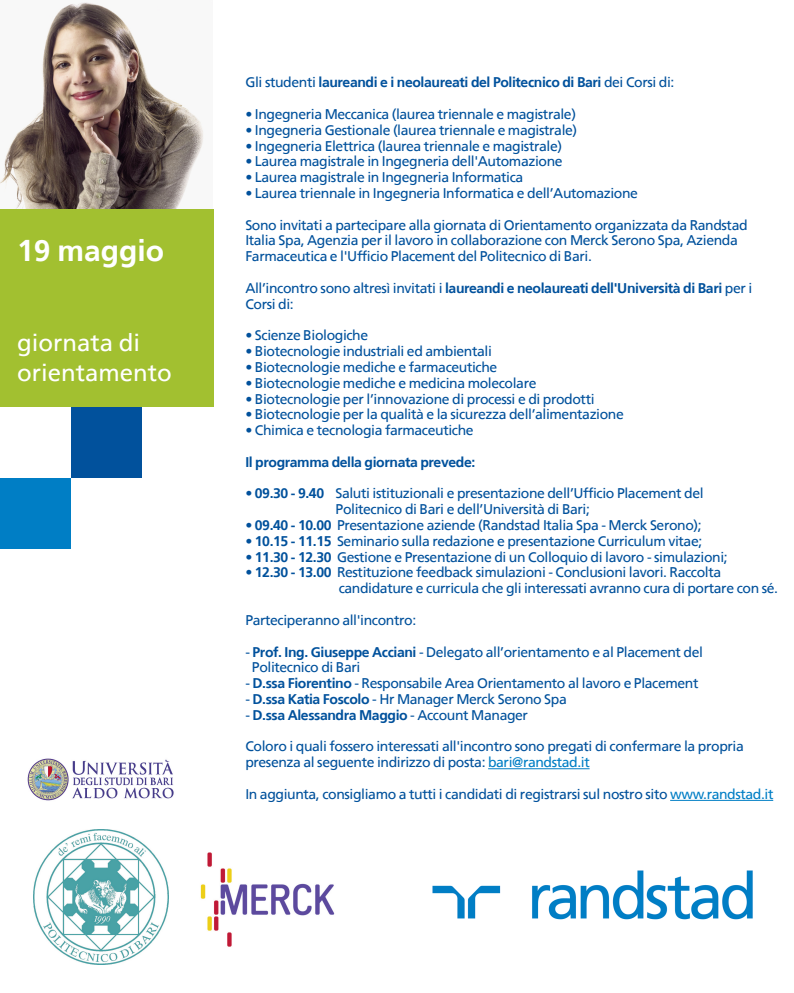
<style>
.page{position:relative;width:794px;height:993px;background:#fff}
.page>*{position:absolute;margin:0;border:0;box-sizing:border-box;transform-origin:0 0}
.t1{font:700 30px "Frutiger 45";color:#fff}
.t2{font:24px/30px "Frutiger 55 Roman";color:#fff}
.t3{font:14px/15.8px "Frutiger 55 Roman";letter-spacing:-.03em;color:#01519c}
.t4{font:700 14px "Frutiger 45";letter-spacing:-.03em;color:#01519c}
.s1{font-family:"Frutiger 55 Roman";font-weight:400}
.s2{font-family:"Frutiger 45";font-weight:700}
.s3{color:#007ec5}
</style>
<div class="page">
<img style="left:432px;top:870px;width:321px;height:50px">
<div style="left:0;top:478px;width:71px;height:70px;background:#007ec5"></div>
<img style="left:0;top:2px;width:213px;height:208px">
<div style="left:71px;top:396px;width:71px;height:82px;background:#01519c"></div>
<hr style="left:488px;top:768px;width:101px;height:1px;background:#007ec5">
<hr style="left:670px;top:799px;width:103px;height:1px;background:#007ec5">
<div style="left:0;top:210px;width:214px;height:197px;background:#a2c030"></div>
<img style="left:33px;top:829px;width:136px;height:135px">
<img style="left:200px;top:852px;width:135px;height:95px">
<img style="left:27px;top:758px;width:147px;height:43px">
<h1 class="t1" style="left:17px;top:232px;width:149px">19 maggio</h1>
<h2 class="t2" style="left:17px;top:327px;width:156px">giornata di orientamento</h2>
<p class="t4" style="left:245px;top:74px;width:430px"><span class="s1">Gli studenti</span> laureandi e i neolaureati del Politecnico di Bari <span class="s1">dei Corsi di:</span></p>
<p class="t3" style="left:245px;top:106px;width:332px">• Ingegneria Meccanica (laurea triennale e magistrale)</p>
<p class="t3" style="left:245px;top:122px;width:333px">• Ingegneria Gestionale (laurea triennale e magistrale)</p>
<p class="t3" style="left:245px;top:138px;width:318px">• Ingegneria Elettrica (laurea triennale e magistrale)</p>
<p class="t3" style="left:245px;top:153px;width:319px">• Laurea magistrale in Ingegneria dell'Automazione</p>
<p class="t3" style="left:245px;top:169px;width:279px">• Laurea magistrale in Ingegneria Informatica</p>
<p class="t3" style="left:245px;top:185px;width:394px">• Laurea triennale in Ingegneria Informatica e dell’Automazione</p>
<p class="t3" style="left:245px;top:217px;width:504px">Sono invitati a partecipare alla giornata di Orientamento organizzata da Randstad<br>Italia Spa, Agenzia per il lavoro in collaborazione con Merck Serono Spa, Azienda<br>Farmaceutica e l'Ufficio Placement del Politecnico di Bari.</p>
<p class="t4" style="left:245px;top:279px;width:508px"><span class="s1">All’incontro sono altresì invitati i</span> laureandi e neolaureati dell'Università di Bari <span class="s1">per i</span></p>
<p class="t3" style="left:245px;top:296px;width:50px">Corsi di:</p>
<p class="t3" style="left:245px;top:327px;width:124px">• Scienze Biologiche</p>
<p class="t3" style="left:245px;top:343px;width:248px">• Biotecnologie industriali ed ambientali</p>
<p class="t3" style="left:245px;top:359px;width:253px">• Biotecnologie mediche e farmaceutiche</p>
<p class="t3" style="left:245px;top:375px;width:293px">• Biotecnologie mediche e medicina molecolare</p>
<p class="t3" style="left:245px;top:390px;width:351px">• Biotecnologie per l’innovazione di processi e di prodotti</p>
<p class="t3" style="left:245px;top:406px;width:380px">• Biotecnologie per la qualità e la sicurezza dell’alimentazione</p>
<p class="t3" style="left:245px;top:422px;width:230px">• Chimica e tecnologia farmaceutiche</p>
<p class="t4" style="left:245px;top:453px;width:231px">Il programma della giornata prevede:</p>
<p class="t3" style="left:336px;top:485px;width:369px;text-indent:-90px"><span class="s2">• 09.30 - 9.40</span> Saluti istituzionali e presentazione dell’Ufficio Placement del<br>Politecnico di Bari e dell’Università di Bari;</p>
<p class="t3" style="left:245px;top:517px;width:458px"><span class="s2">• 09.40 - 10.00</span> Presentazione aziende (Randstad Italia Spa - Merck Serono);</p>
<p class="t3" style="left:245px;top:533px;width:458px"><span class="s2">• 10.15 - 11.15</span> Seminario sulla redazione e presentazione Curriculum vitae;</p>
<p class="t3" style="left:245px;top:548px;width:484px"><span class="s2">• 11.30 - 12.30</span> Gestione e Presentazione di un Colloquio di lavoro - simulazioni;</p>
<p class="t3" style="left:339px;top:564px;width:441px;text-indent:-93px"><span class="s2">• 12.30 - 13.00</span> Restituzione feedback simulazioni - Conclusioni lavori. Raccolta candidature e curricula che gli interessati avranno cura di portare con sé.</p>
<p class="t3" style="left:245px;top:612px;width:172px">Parteciperanno all'incontro:</p>
<p class="t3" style="left:252px;top:643px;width:452px;text-indent:-7px">- <span class="s2">Prof. Ing. Giuseppe Acciani</span> - Delegato all’orientamento e al Placement del<br>Politecnico di Bari</p>
<p class="t3" style="left:245px;top:675px;width:455px">- <span class="s2">D.ssa Fiorentino</span> - Responsabile Area Orientamento al lavoro e Placement</p>
<p class="t3" style="left:245px;top:691px;width:323px">- <span class="s2">D.ssa Katia Foscolo</span> - Hr Manager Merck Serono Spa</p>
<p class="t4" style="left:245px;top:706px;width:284px"><span class="s1">-</span> D.ssa Alessandra Maggio <span class="s1">- Account Manager</span></p>
<p class="t3" style="left:245px;top:738px;width:500px">Coloro i quali fossero interessati all'incontro sono pregati di confermare la propria presenza al seguente indirizzo di posta: <span class="s3">bari@randstad.it</span></p>
<p class="t3" style="left:245px;top:785px;width:530px">In aggiunta, consigliamo a tutti i candidati di registrarsi sul nostro sito <span class="s3">www.randstad.it</span></p>
</div>
